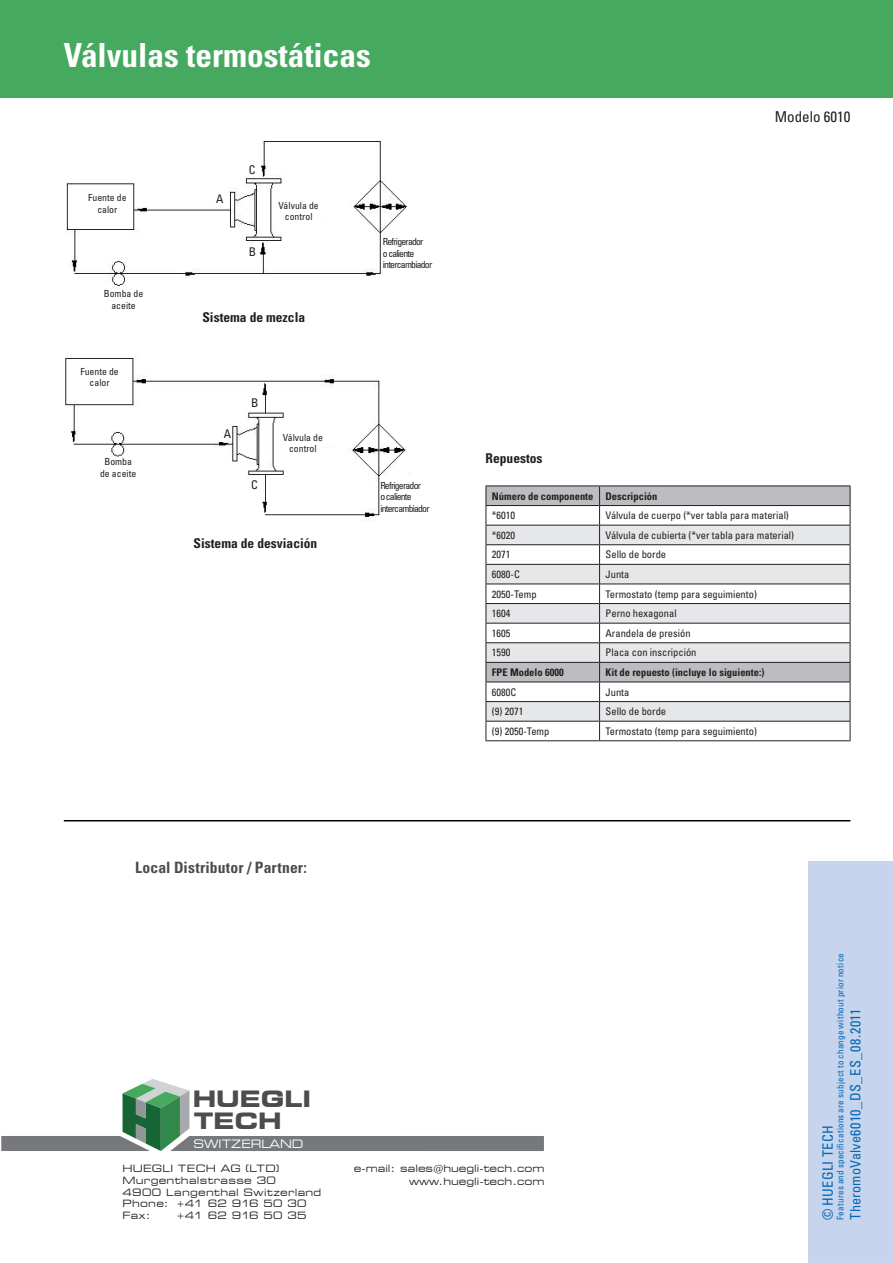
<style>
.page{position:relative;width:893px;height:1263px;background:#fff}
.page>*{position:absolute;margin:0;border:0;box-sizing:border-box;transform-origin:0 0}
.t1{font:700 condensed 33.15px "Univers LT Std";color:#fff}
.t2{font:700 expanded 22.35px/21.6px "Square 721 BT";color:#4b4c4d}
.t3{font:700 condensed 15.6px "Univers LT Std";letter-spacing:.005em;color:#4b4c4d}
.t4{font:condensed 15px "Univers LT Std";color:#231f20}
.t5{font:condensed 14.25px "Univers LT Std";letter-spacing:.02em;color:#0166b3}
.t6{font:700 condensed 13.5px "Univers LT Std";color:#231f20}
.t7{font:condensed 12px "Univers LT Std";color:#231f20}
.t8{font:expanded 11.55px "Square 721 BT";color:#fff;scale:.96 1}
.t9{font:condensed 10.5px "Univers LT Std";color:#231f20}
.t10{font:700 condensed 10.5px "Univers LT Std";color:#231f20}
.t11{font:expanded 9.9px/12px "Square 721 BT";letter-spacing:.025em;color:#231f20}
.t12{font:expanded 9.9px/13.6px "Square 721 BT";color:#231f20;text-align:right}
.t13{font:expanded 9.9px "Square 721 BT";letter-spacing:-.005em;color:#231f20}
.t14{font:condensed 9.75px/11.7px "Univers LT Std";color:#231f20;text-align:center}
.t15{font:condensed 9.75px/11.7px "Univers LT Std";letter-spacing:-.08em;color:#231f20}
.t16{font:condensed 9px "Univers LT Std";letter-spacing:.03em;color:#0166b3}
</style>
<div class="page">
<div style="left:808px;top:861px;width:85px;height:402px;background:#c6d5ed"></div>
<svg style="left:1px;top:1079px;width:543px;height:72px"></svg>
<hr style="left:64px;top:820px;width:786px;height:1px;background:#000">
<div style="left:0;top:0;width:893px;height:98px;background:#45aa5f"></div>
<hr style="left:486px;top:485px;width:114px;height:1px;background:#231f20">
<hr style="left:600px;top:485px;width:250px;height:1px;background:#231f20">
<svg style="left:486px;top:486px;width:365px;height:254px"></svg>
<hr style="left:486px;top:740px;width:114px;height:1px;background:#231f20">
<hr style="left:600px;top:740px;width:250px;height:1px;background:#231f20">
<img style="left:66px;top:139px;width:342px;height:148px">
<img style="left:65px;top:354px;width:344px;height:167px">
<h1 class="t1" style="left:64px;top:34px;width:308px">Válvulas termostáticas</h1>
<p class="t14" style="left:88px;top:192px;width:40px">Fuente de calor</p>
<p class="t14" style="left:104px;top:288px;width:41px">Bomba de aceite</p>
<p class="t14" style="left:80px;top:365px;width:40px">Fuente de calor</p>
<p class="t14" style="left:100px;top:456px;width:38px">Bomba de aceite</p>
<p class="t7" style="left:216px;top:192px;width:9px">A</p>
<p class="t7" style="left:249px;top:162px;width:8px">C</p>
<p class="t7" style="left:249px;top:244px;width:9px">B</p>
<p class="t14" style="left:279px;top:199px;width:42px">Válvula de control</p>
<p class="t6" style="left:202px;top:309px;width:104px">Sistema de mezcla</p>
<p class="t7" style="left:224px;top:426px;width:9px">A</p>
<p class="t7" style="left:251px;top:395px;width:9px">B</p>
<p class="t7" style="left:251px;top:477px;width:8px">C</p>
<p class="t14" style="left:283px;top:431px;width:42px">Válvula de control</p>
<p class="t6" style="left:194px;top:535px;width:125px">Sistema de desviación</p>
<p class="t15" style="left:383px;top:236px;width:51px">Refrigerador<br>o caliente intercambiador</p>
<p class="t15" style="left:380px;top:479px;width:51px">Refrigerador<br>o caliente intercambiador</p>
<h3 class="t3" style="left:135px;top:857px;width:173px">Local Distributor / Partner:</h3>
<p class="t6" style="left:486px;top:450px;width:58px">Repuestos</p>
<h3 class="t4" style="left:775px;top:107px;width:77px">Modelo 6010</h3>
<p class="t10" style="left:492px;top:489px;width:167px">Número de componente Descripción</p>
<p class="t9" style="left:492px;top:509px;width:25px">*6010</p>
<p class="t9" style="left:606px;top:509px;width:185px">Válvula de cuerpo (*ver tabla para material)</p>
<p class="t9" style="left:492px;top:528px;width:25px">*6020</p>
<p class="t9" style="left:606px;top:528px;width:190px">Válvula de cubierta (*ver tabla para material)</p>
<p class="t9" style="left:492px;top:548px;width:20px">2071</p>
<p class="t9" style="left:606px;top:548px;width:62px">Sello de borde</p>
<p class="t9" style="left:492px;top:568px;width:29px">6080-C</p>
<p class="t9" style="left:606px;top:568px;width:25px">Junta</p>
<p class="t9" style="left:492px;top:587px;width:46px">2050-Temp</p>
<p class="t9" style="left:606px;top:587px;width:153px">Termostato (temp para seguimiento)</p>
<p class="t9" style="left:492px;top:607px;width:20px">1604</p>
<p class="t9" style="left:606px;top:607px;width:73px">Perno hexagonal</p>
<p class="t9" style="left:492px;top:626px;width:20px">1605</p>
<p class="t9" style="left:606px;top:626px;width:87px">Arandela de presión</p>
<p class="t9" style="left:492px;top:646px;width:20px">1590</p>
<p class="t9" style="left:606px;top:646px;width:92px">Placa con inscripción</p>
<p class="t10" style="left:492px;top:666px;width:73px">FPE Modelo 6000</p>
<p class="t10" style="left:606px;top:666px;width:160px">Kit de repuesto (incluye lo siguiente:)</p>
<p class="t9" style="left:492px;top:685px;width:26px">6080C</p>
<p class="t9" style="left:606px;top:685px;width:25px">Junta</p>
<p class="t9" style="left:492px;top:705px;width:33px">(9) 2071</p>
<p class="t9" style="left:606px;top:705px;width:62px">Sello de borde</p>
<p class="t9" style="left:492px;top:724px;width:59px">(9) 2050-Temp</p>
<p class="t9" style="left:606px;top:724px;width:153px">Termostato (temp para seguimiento)</p>
<h2 class="t2" style="left:193px;top:1088px;width:120px">HUEGLI<br>TECH</h2>
<p class="t8" style="left:194px;top:1136px;width:116px">SWITZERLAND</p>
<p class="t11" style="left:122px;top:1162px;width:200px">HUEGLI TECH AG (LTD)<br>Murgenthalstrasse 30<br>4900 Langenthal Switzerland<br>Phone: +41 62 916 50 30<br>Fax:</p>
<p class="t13" style="left:176px;top:1210px;width:132px">+41 62 916 50 35</p>
<p class="t12" style="left:354px;top:1161px;width:192px">e-mail: sales@huegli-tech.com www.huegli-tech.com</p>
<p class="t16" style="left:835px;top:1220px;width:268px;rotate:-90deg">Features and specifications are subject to change without prior notice</p>
<h3 class="t5" style="left:846px;top:1220px;width:213px;rotate:-90deg">TheromoValve6010_DS_ES_08.2011</h3>
<h3 class="t5" style="left:819px;top:1220px;width:96px;rotate:-90deg">© HUEGLI TECH</h3>
</div>
